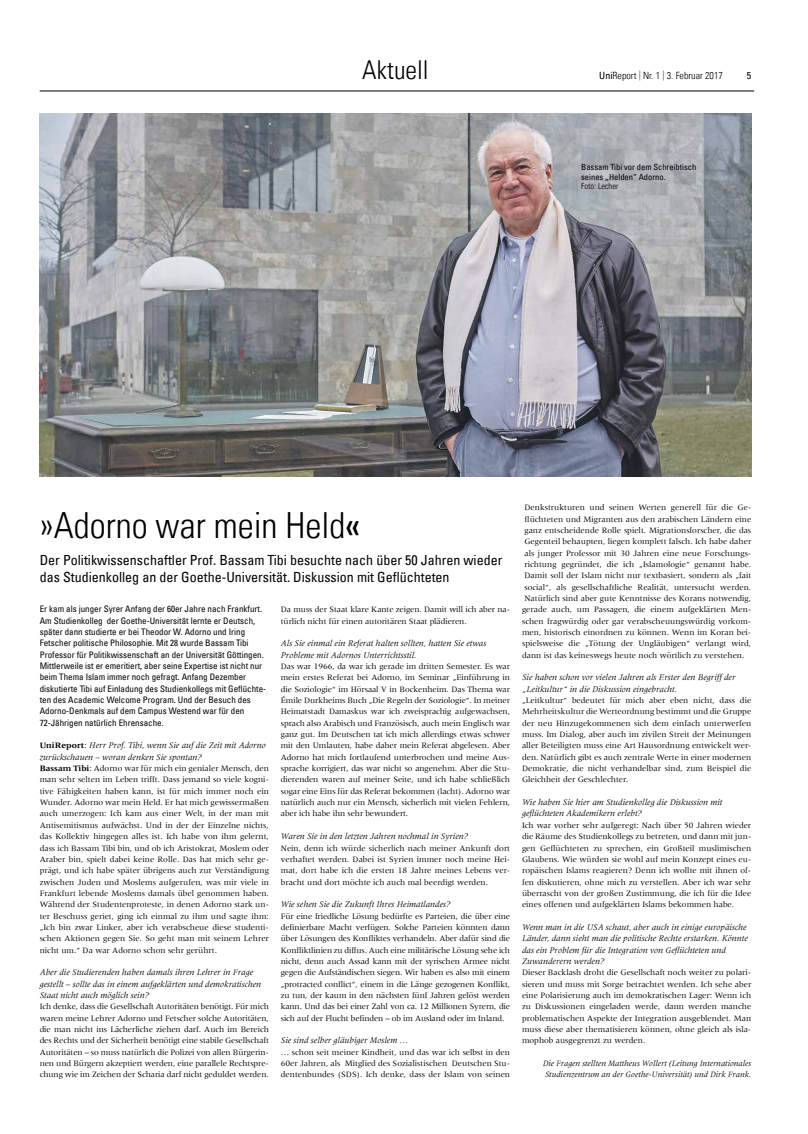
<style>
.page{position:relative;width:808px;height:1134px;background:#fff}
.page>*{position:absolute;margin:0;border:0;box-sizing:border-box;transform-origin:0 0}
.t1{font:36px "Univers Com 47 Light Cond";color:#000}
.t2{font:26px "Univers Com 47 Light Cond";color:#000}
.t3{font:condensed 14px/16.8px "Univers Com 57";color:#000}
.t4{font:10px "Univers Com 47 Light Cond";color:#000}
.t5{font:condensed 10px "Univers Com 57";color:#000}
.t6{font:italic 9px/11.3px "Meridien Com";color:#000}
.t7{font:condensed 9px/11.3px "Univers Com 57";color:#000}
.t8{font:8.5px/11.3px "Meridien";color:#000;text-align:justify}
.t9{font:italic 8.5px/11.3px "Meridien Com";color:#000}
.t10{font:condensed 8.5px/9.5px "Univers Com 57";color:#000}
.t11{font:8.5px "Univers Com 47 Light Cond";color:#000}
.s1{font-family:"Univers Com 57";font-stretch:condensed}
.s2{color:#4d493a}
.s3{font-family:"Meridien";font-weight:700;font-style:normal;font-size:8.5px}
.s4{font-family:"Meridien";font-style:normal;font-size:8.5px}
.s5{font-weight:700}
</style>
<div class="page">
<hr style="left:40px;top:91px;width:714px;height:1px;background:#000">
<img style="left:40px;top:113px;width:711px;height:363px">
<h2 class="t2" style="left:362px;top:55px;width:68px">Aktuell</h2>
<p class="t4" style="left:599px;top:70px;width:125px"><span class="s1">Uni</span>Report <span class="s2">|</span> Nr. 1 <span class="s2">|</span> 3. Februar 2017</p>
<p class="t5" style="left:747px;top:69px;width:6px">5</p>
<p class="t10" style="left:581px;top:162px;width:117px">Bassam Tibi vor dem Schreibtisch seines „Helden“ Adorno.</p>
<p class="t11" style="left:581px;top:181px;width:39px">Foto: Lecher</p>
<h1 class="t1" style="left:40px;top:503px;width:323px">»Adorno war mein Held<span class="s1">«</span></h1>
<h3 class="t3" style="left:40px;top:551px;width:464px">Der Politikwissenschaftler Prof. Bassam Tibi besuchte nach über 50 Jahren wieder das Studienkolleg an der Goethe-Universität. Diskussion mit Geflüchteten</h3>
<p class="t7" style="left:40px;top:603px;width:228px">Er kam als junger Syrer Anfang der 60er Jahre nach Frankfurt.<br>Am Studienkolleg der Goethe-Universität lernte er Deutsch, später dann studierte er bei Theodor W. Adorno und Iring Fetscher politische Philosophie. Mit 28 wurde Bassam Tibi Professor für Politikwissenschaft an der Universität Göttingen.<br>Mittlerweile ist er emeritiert, aber seine Expertise ist nicht nur beim Thema Islam immer noch gefragt. Anfang Dezember diskutierte Tibi auf Einladung des Studienkollegs mit Geflüchte&shy;ten des Academic Welcome Program. Und der Besuch des Adorno-Denkmals auf dem Campus Westend war für den 72-Jährigen natürlich Ehrensache.</p>
<p class="t6" style="left:40px;top:740px;width:228px"><span class="s3">UniReport</span><span class="s4">:</span> Herr Prof. Tibi, wenn Sie auf die Zeit mit Adorno zurückschauen – woran denken Sie spontan?</p>
<p class="t8" style="left:40px;top:763px;width:231px"><span class="s5">Bassam Tibi</span>: Adorno war für mich ein genialer Mensch, den man sehr selten im Leben trifft. Dass jemand so viele kogni&shy;tive Fähigkeiten haben kann, ist für mich immer noch ein Wunder. Adorno war mein Held. Er hat mich gewissermaßen auch umerzogen: Ich kam aus einer Welt, in der man mit Antisemitismus aufwächst. Und in der der Einzelne nichts, das Kollektiv hingegen alles ist. Ich habe von ihm gelernt, dass ich Bassam Tibi bin, und ob ich Aristokrat, Moslem oder Araber bin, spielt dabei keine Rolle. Das hat mich sehr ge&shy;prägt, und ich habe später übrigens auch zur Verständigung zwischen Juden und Moslems aufgerufen, was mir viele in Frankfurt lebende Moslems damals übel genommen haben.<br>Während der Studentenproteste, in denen Adorno stark un&shy;ter Beschuss geriet, ging ich einmal zu ihm und sagte ihm: „Ich bin zwar Linker, aber ich verabscheue diese studenti&shy;schen Aktionen gegen Sie. So geht man mit seinem Lehrer nicht um.“ Da war Adorno schon sehr gerührt.</p>
<p class="t6" style="left:40px;top:966px;width:223px">Aber die Studierenden haben damals ihren Lehrer in Frage gestellt – sollte das in einem aufgeklärten und demokratischen<br>Staat nicht auch möglich sein?</p>
<p class="t8" style="left:40px;top:1001px;width:231px">Ich denke, dass die Gesellschaft Autoritäten benötigt. Für mich waren meine Lehrer Adorno und Fetscher solche Autoritäten, die man nicht ins Lächerliche ziehen darf. Auch im Bereich des Rechts und der Sicherheit benötigt eine stabile Gesellschaft Autoritäten – so muss natürlich die Polizei von allen Bürgerin&shy;nen und Bürgern akzeptiert werden, eine parallele Rechtspre&shy;chung wie im Zeichen der Scharia darf nicht geduldet werden.</p>
<p class="t8" style="left:281px;top:604px;width:231px">Da muss der Staat klare Kante zeigen. Damit will ich aber na&shy;türlich nicht für einen autoritären Staat plädieren.</p>
<p class="t6" style="left:281px;top:638px;width:207px">Als Sie einmal ein Referat halten sollten, hatten Sie etwas<br>Probleme mit Adornos Unterrichtsstil.</p>
<p class="t8" style="left:281px;top:661px;width:231px">Das war 1966, da war ich gerade im dritten Semester. Es war mein erstes Referat bei Adorno, im Seminar „Einführung in die Soziologie“ im Hörsaal V in Bockenheim. Das Thema war Émile Durkheims Buch „Die Regeln der Soziologie“. In meiner Heimatstadt Damaskus war ich zweisprachig aufgewachsen, sprach also Arabisch und Französisch, auch mein Englisch war ganz gut. Im Deutschen tat ich mich allerdings etwas schwer mit den Umlauten, habe daher mein Referat abgelesen. Aber Adorno hat mich fortlaufend unterbrochen und meine Aus&shy;sprache korrigiert, das war nicht so angenehm. Aber die Stu&shy;dierenden waren auf meiner Seite, und ich habe schließlich sogar eine Eins für das Referat bekommen (lacht). Adorno war natürlich auch nur ein Mensch, sicherlich mit vielen Fehlern, aber ich habe ihn sehr bewundert.</p>
<p class="t6" style="left:281px;top:830px;width:189px">Waren Sie in den letzten Jahren nochmal in Syrien?</p>
<p class="t8" style="left:281px;top:842px;width:231px">Nein, denn ich würde sicherlich nach meiner Ankunft dort verhaftet werden. Dabei ist Syrien immer noch meine Hei&shy;mat, dort habe ich die ersten 18 Jahre meines Lebens ver&shy;bracht und dort möchte ich auch mal beerdigt werden.</p>
<p class="t6" style="left:281px;top:898px;width:171px">Wie sehen Sie die Zukunft Ihres Heimatlandes?</p>
<p class="t8" style="left:281px;top:910px;width:231px">Für eine friedliche Lösung bedürfte es Parteien, die über eine definierbare Macht verfügen. Solche Parteien könnten dann über Lösungen des Konfliktes verhandeln. Aber dafür sind die Konfliktlinien zu diffus. Auch eine militärische Lösung sehe ich nicht, denn auch Assad kann mit der syrischen Armee nicht gegen die Aufständischen siegen. Wir haben es also mit einem „protracted conflict“, einem in die Länge gezogenen Konflikt, zu tun, der kaum in den nächsten fünf Jahren gelöst werden kann. Und das bei einer Zahl von ca. 12 Millionen Syrern, die sich auf der Flucht befinden – ob im Ausland oder im Inland.</p>
<p class="t6" style="left:281px;top:1034px;width:129px">Sie sind selber gläubiger Moslem …</p>
<p class="t8" style="left:281px;top:1046px;width:231px">… schon seit meiner Kindheit, und das war ich selbst in den 60er Jahren, als Mitglied des Sozialistischen Deutschen Stu&shy;dentenbundes (SDS). Ich denke, dass der Islam von seinen</p>
<p class="t8" style="left:522px;top:502px;width:231px">Denkstrukturen und seinen Werten generell für die Ge&shy;flüchteten und Migranten aus den arabischen Ländern eine ganz entscheidende Rolle spielt. Migrationsforscher, die das Gegenteil behaupten, liegen komplett falsch. Ich habe daher als junger Professor mit 30 Jahren eine neue Forschungs&shy;richtung gegründet, die ich „Islamologie“ genannt habe.<br>Damit soll der Islam nicht nur textbasiert, sondern als „fait social“, als gesellschaftliche Realität, untersucht werden.<br>Natürlich sind aber gute Kenntnisse des Korans notwendig, gerade auch, um Passagen, die einem aufgeklärten Men&shy;schen fragwürdig oder gar verabscheuungswürdig vorkom&shy;men, historisch einordnen zu können. Wenn im Koran bei&shy;spielsweise die „Tötung der Ungläubigen“ verlangt wird, dann ist das keineswegs heute noch wörtlich zu verstehen.</p>
<p class="t6" style="left:522px;top:672px;width:215px">Sie haben schon vor vielen Jahren als Erster den Begriff der „Leitkultur“ in die Diskussion eingebracht.</p>
<p class="t8" style="left:522px;top:695px;width:231px">„Leitkultur“ bedeutet für mich aber eben nicht, dass die Mehrheitskultur die Werteordnung bestimmt und die Gruppe der neu Hinzugekommenen sich dem einfach unterwerfen muss. Im Dialog, aber auch im zivilen Streit der Meinungen aller Beteiligten muss eine Art Hausordnung entwickelt wer&shy;den. Natürlich gibt es auch zentrale Werte in einer modernen Demokratie, die nicht verhandelbar sind, zum Beispiel die Gleichheit der Geschlechter.</p>
<p class="t6" style="left:522px;top:796px;width:202px">Wie haben Sie hier am Studienkolleg die Diskussion mit geflüchteten Akademikern erlebt?</p>
<p class="t8" style="left:522px;top:819px;width:231px">Ich war vorher sehr aufgeregt: Nach über 50 Jahren wieder die Räume des Studienkollegs zu betreten, und dann mit jun&shy;gen Geflüchteten zu sprechen, ein Großteil muslimischen Glaubens. Wie würden sie wohl auf mein Konzept eines eu&shy;ropäischen Islams reagieren? Denn ich wollte mit ihnen of&shy;fen diskutieren, ohne mich zu verstellen. Aber ich war sehr überrascht von der großen Zustimmung, die ich für die Idee eines offenen und aufgeklärten Islams bekommen habe.</p>
<p class="t6" style="left:522px;top:921px;width:227px">Wenn man in die USA schaut, aber auch in einige europäische Länder, dann sieht man die politische Rechte erstarken. Könnte das ein Problem für die Integration von Geflüchteten und Zuwanderern werden?</p>
<p class="t8" style="left:522px;top:967px;width:231px">Dieser Backlash droht die Gesellschaft noch weiter zu polari&shy;sieren und muss mit Sorge betrachtet werden. Ich sehe aber eine Polarisierung auch im demokratischen Lager: Wenn ich zu Diskussionen eingeladen werde, dann werden manche problematischen Aspekte der Integration ausgeblendet. Man muss diese aber thematisieren können, ohne gleich als isla&shy;mophob ausgegrenzt zu werden.</p>
<p class="t9" style="left:543px;top:1057px;width:210px">Die Fragen stellten Mattheus Wollert (Leitung Internationales<br>Studienzentrum an der Goethe-Universität) und Dirk Frank.</p>
</div>
